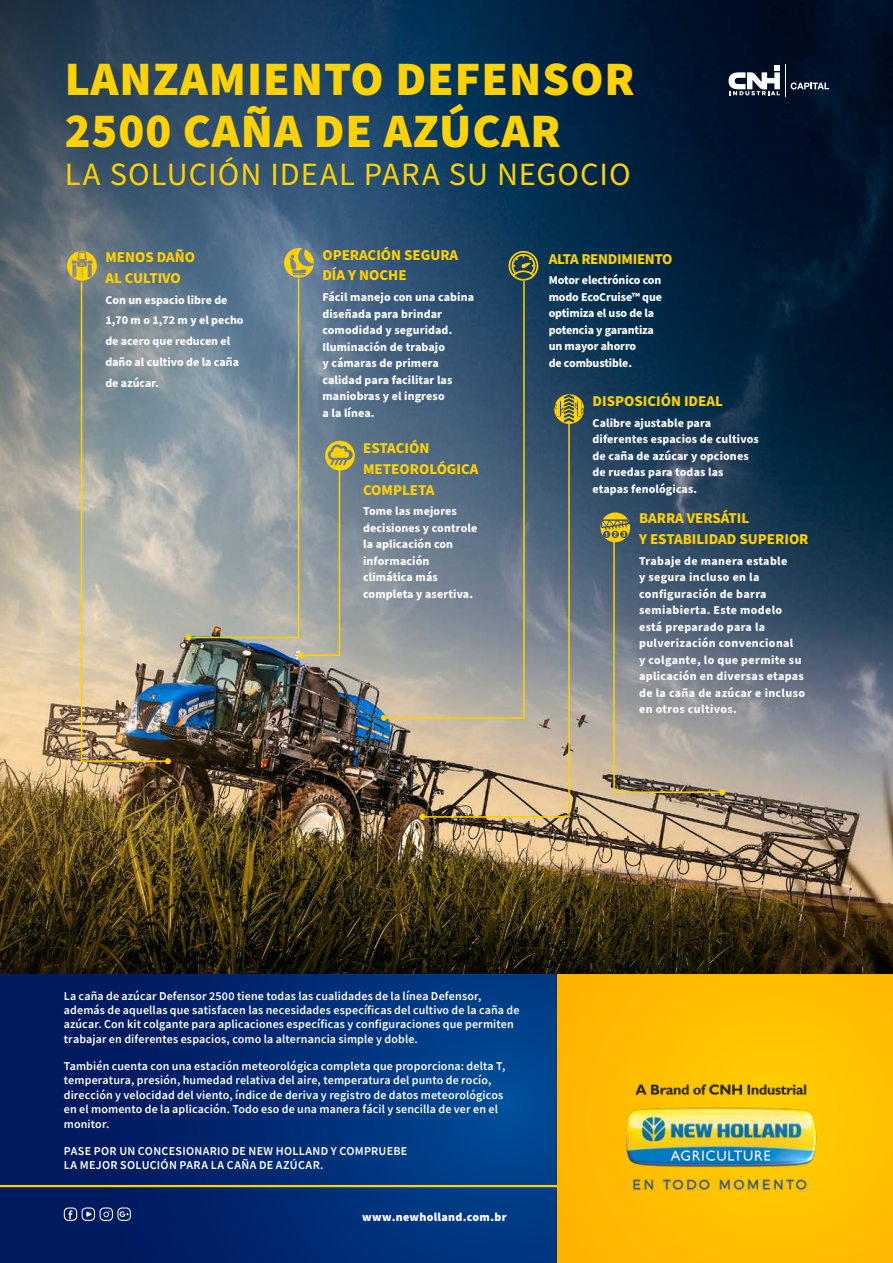
<style>
.page{position:relative;width:893px;height:1263px;background:#fff}
.page>*{position:absolute;margin:0;border:0;box-sizing:border-box;transform-origin:0 0}
.t1{font:900 48px/51.6px "Source Sans Pro";letter-spacing:.02em;color:#ffd200}
.t2{font:32.4px "Source Sans Pro";letter-spacing:.03em;color:#ffd200}
.t3{font:700 15px/20.7px "Source Sans Pro";color:#ffd200}
.t4{font:700 15px "Source Sans Pro";letter-spacing:-.02em;color:#ffd200}
.t5{font:600 12px/14.4px "Source Sans Pro";letter-spacing:.015em;color:#fff}
.t6{font:700 12px/16.5px "Source Sans Pro";letter-spacing:.01em;color:#fff}
.t7{font:700 12px/16.5px "Source Sans Pro";letter-spacing:.03em;color:#fff}
.t8{font:700 12px/16.5px "Source Sans Pro";letter-spacing:-.01em;color:#fff}
.t9{font:900 12px "Source Sans Pro";letter-spacing:.025em;color:#fff}
</style>
<div class="page">
<img style="left:0;top:0;width:893px;height:975px">
<svg style="left:0;top:0;width:589px;height:668px;background:#3b566d"></svg>
<div style="left:0;top:975px;width:558px;height:288px;background:linear-gradient(to right,#001357,#004590)"></div>
<hr style="left:0;top:1185px;width:557px;height:2px;background:#ffd200">
<div style="left:558px;top:975px;width:335px;height:288px;background:#ffbe00"></div>
<svg style="left:64px;top:1207px;width:67px;height:14px"></svg>
<svg style="left:728px;top:66px;width:52px;height:29px"></svg>
<svg style="left:791px;top:82px;width:38px;height:7px"></svg>
<hr style="left:785px;top:64px;width:1px;height:33px;background:#fff">
<svg style="left:509px;top:251px;width:29px;height:30px"></svg>
<svg style="left:554px;top:394px;width:30px;height:30px"></svg>
<img style="left:67px;top:251px;width:104px;height:513px">
<svg style="left:382px;top:280px;width:143px;height:439px;background:#52697f"></svg>
<svg style="left:381px;top:715px;width:6px;height:6px"></svg>
<svg style="left:421px;top:422px;width:150px;height:396px;background:#878b89"></svg>
<svg style="left:419px;top:814px;width:6px;height:6px"></svg>
<svg style="left:600px;top:512px;width:125px;height:283px;background:#767c80"></svg>
<svg style="left:185px;top:248px;width:170px;height:410px;background:#879499"></svg>
<img style="left:625px;top:1069px;width:199px;height:121px">
<h1 class="t1" style="left:65px;top:54px;width:572px">LANZAMIENTO DEFENSOR<br>2500 CAÑA DE AZÚCAR</h1>
<h2 class="t2" style="left:65px;top:153px;width:567px">LA SOLUCIÓN IDEAL PARA SU NEGOCIO</h2>
<p class="t3" style="left:105px;top:247px;width:91px">MENOS DAÑO<br>AL CULTIVO</p>
<p class="t6" style="left:105px;top:290px;width:140px;line-height:20.7px">Con un espacio libre de<br>1,70 m o 1,72 m y el pecho de acero que reducen el daño al cultivo de la caña de azúcar.</p>
<p class="t3" style="left:322px;top:245px;width:137px">OPERACIÓN SEGURA<br>DÍA Y NOCHE</p>
<p class="t6" style="left:322px;top:289px;width:153px">Fácil manejo con una cabina diseñada para brindar comodidad y seguridad.<br>Iluminación de trabajo<br>y cámaras de primera calidad para facilitar las maniobras y el ingreso<br>a la línea.</p>
<p class="t3" style="left:363px;top:438px;width:117px">ESTACIÓN<br>METEOROLÓGICA<br>COMPLETA</p>
<p class="t6" style="left:363px;top:503px;width:116px">Tome las mejores decisiones y controle la aplicación con información climática más completa y asertiva.</p>
<p class="t4" style="left:549px;top:248px;width:125px">ALTA RENDIMIENTO</p>
<p class="t8" style="left:549px;top:272px;width:115px">Motor electrónico con modo EcoCruise™ que optimiza el uso de la potencia y garantiza un mayor ahorro<br>de combustible.</p>
<p class="t3" style="left:593px;top:391px;width:132px">DISPOSICIÓN IDEAL</p>
<p class="t6" style="left:593px;top:415px;width:168px">Calibre ajustable para diferentes espacios de cultivos de caña de azúcar y opciones de ruedas para todas las etapas fenológicas.</p>
<p class="t3" style="left:639px;top:508px;width:171px">BARRA VERSÁTIL<br>Y ESTABILIDAD SUPERIOR</p>
<p class="t7" style="left:639px;top:553px;width:167px">Trabaje de manera estable<br>y segura incluso en la configuración de barra semiabierta. Este modelo está preparado para la pulverización convencional<br>y colgante, lo que permite su aplicación en diversas etapas de la caña de azúcar e incluso en otros cultivos.</p>
<p class="t5" style="left:64px;top:988px;width:457px">La caña de azúcar Defensor 2500 tiene todas las cualidades de la línea Defensor, además de aquellas que satisfacen las necesidades específicas del cultivo de la caña de azúcar. Con kit colgante para aplicaciones específicas y configuraciones que permiten trabajar en diferentes espacios, como la alternancia simple y doble.</p>
<p class="t5" style="left:64px;top:1059px;width:443px">También cuenta con una estación meteorológica completa que proporciona: delta T, temperatura, presión, humedad relativa del aire, temperatura del punto de rocío, dirección y velocidad del viento, índice de deriva y registro de datos meteorológicos en el momento de la aplicación. Todo eso de una manera fácil y sencilla de ver en el monitor.</p>
<p class="t5" style="left:64px;top:1143px;width:345px">PASE POR UN CONCESIONARIO DE NEW HOLLAND Y COMPRUEBE<br>LA MEJOR SOLUCIÓN PARA LA CAÑA DE AZÚCAR.</p>
<p class="t9" style="left:362px;top:1208px;width:146px">www.newholland.com.br</p>
</div>
